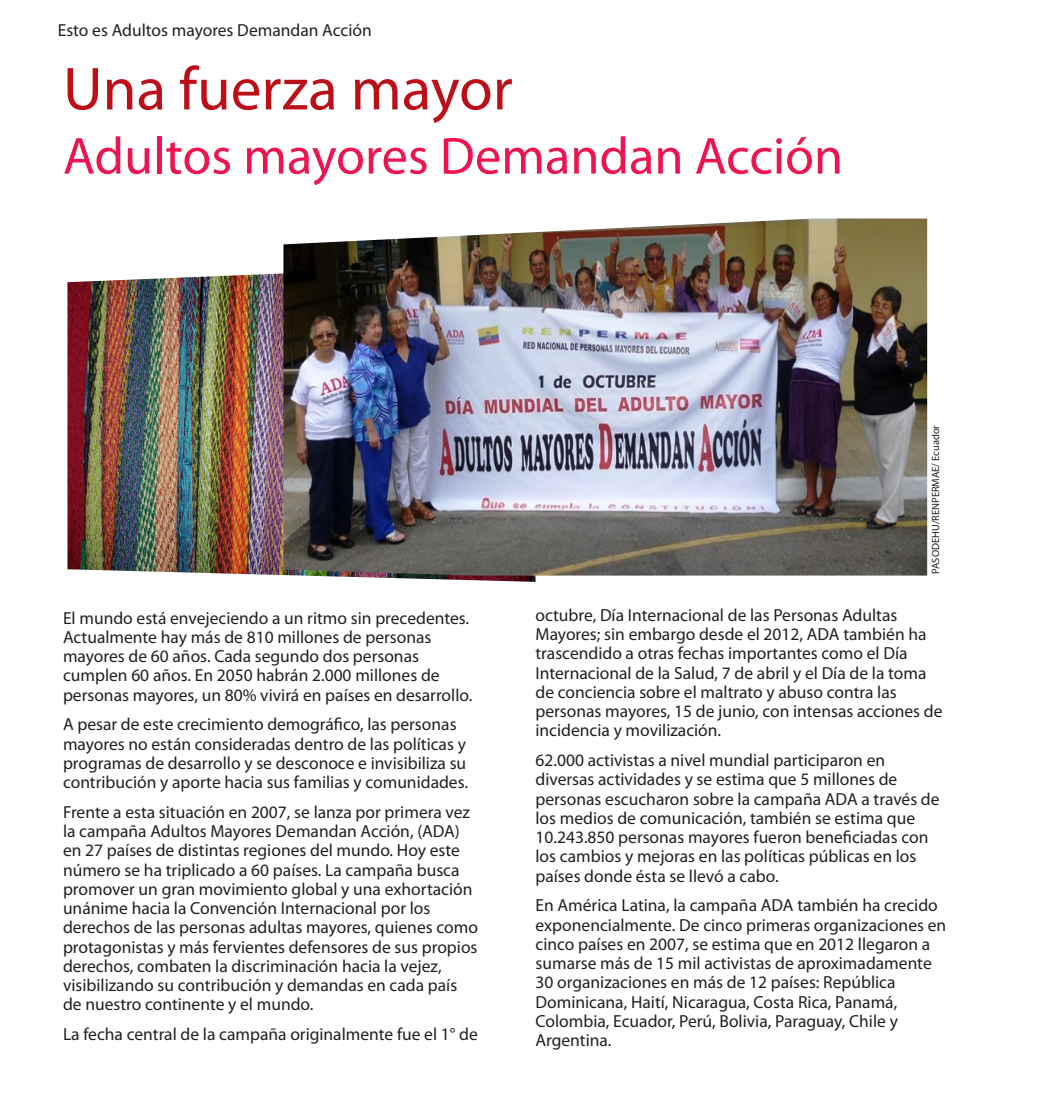
<style>
.page{position:relative;width:1050px;height:1113px;background:#fff}
.page>*{position:absolute;margin:0;border:0;box-sizing:border-box;transform-origin:0 0}
._4_Case_study__darkr{font:61.25px "Myriad Pro";color:#bb1018}
._4_Case_study__darkr-2{font:52.5px "Myriad Pro";color:#ed1450}
._4_Case_study__darkr-3{font:17.5px/19.2px "Myriad Pro";color:#231f20}
._8_Photo_credits{font:10.5px "Myriad Pro";color:#231f20}
</style>
<div class="page">
<img style="left:67px;top:273px;width:468px;height:309px">
<img style="left:283px;top:219px;width:644px;height:357px">
<p class="_4_Case_study__darkr-3" style="left:58px;top:20px;width:316px">Esto es Adultos mayores Demandan Acción</p>
<p class="_4_Case_study__darkr" style="left:63px;top:51px;width:451px">Una fuerza mayor</p>
<p class="_4_Case_study__darkr-2" style="left:63px;top:124px;width:782px">Adultos mayores Demandan Acción</p>
<p class="_8_Photo_credits" style="left:929px;top:574px;width:150px;rotate:-90deg">PASODEHU/RENPERMAE/ Ecuador</p>
<p class="_4_Case_study__darkr-3" style="left:63px;top:608px;width:411px">El mundo está envejeciendo a un ritmo sin precedentes.<br>Actualmente hay más de 810 millones de personas mayores de 60 años. Cada segundo dos personas cumplen 60 años. En 2050 habrán 2.000 millones de personas mayores, un 80% vivirá en países en desarrollo.</p>
<p class="_4_Case_study__darkr-3" style="left:63px;top:715px;width:407px">A pesar de este crecimiento demográfico, las personas mayores no están consideradas dentro de las políticas y programas de desarrollo y se desconoce e invisibiliza su contribución y aporte hacia sus familias y comunidades.</p>
<p class="_4_Case_study__darkr-3" style="left:63px;top:802px;width:416px">Frente a esta situación en 2007, se lanza por primera vez la campaña Adultos Mayores Demandan Acción, (ADA) en 27 países de distintas regiones del mundo. Hoy este número se ha triplicado a 60 países. La campaña busca promover un gran movimiento global y una exhortación unánime hacia la Convención Internacional por los derechos de las personas adultas mayores, quienes como protagonistas y más fervientes defensores de sus propios derechos, combaten la discriminación hacia la vejez, visibilizando su contribución y demandas en cada país de nuestro continente y el mundo.</p>
<p class="_4_Case_study__darkr-3" style="left:63px;top:1024px;width:416px">La fecha central de la campaña originalmente fue el 1° de</p>
<p class="_4_Case_study__darkr-3" style="left:536px;top:605px;width:409px">octubre, Día Internacional de las Personas Adultas Mayores; sin embargo desde el 2012, ADA también ha trascendido a otras fechas importantes como el Día Internacional de la Salud, 7 de abril y el Día de la toma de conciencia sobre el maltrato y abuso contra las personas mayores, 15 de junio, con intensas acciones de incidencia y movilización.</p>
<p class="_4_Case_study__darkr-3" style="left:536px;top:750px;width:406px">62.000 activistas a nivel mundial participaron en diversas actividades y se estima que 5 millones de personas escucharon sobre la campaña ADA a través de los medios de comunicación, también se estima que 10.243.850 personas mayores fueron beneficiadas con los cambios y mejoras en las políticas públicas en los países donde ésta se llevó a cabo.</p>
<p class="_4_Case_study__darkr-3" style="left:536px;top:895px;width:412px">En América Latina, la campaña ADA también ha crecido exponencialmente. De cinco primeras organizaciones en cinco países en 2007, se estima que en 2012 llegaron a sumarse más de 15 mil activistas de aproximadamente 30 organizaciones en más de 12 países: República Dominicana, Haití, Nicaragua, Costa Rica, Panamá, Colombia, Ecuador, Perú, Bolivia, Paraguay, Chile y Argentina.</p>
</div>
